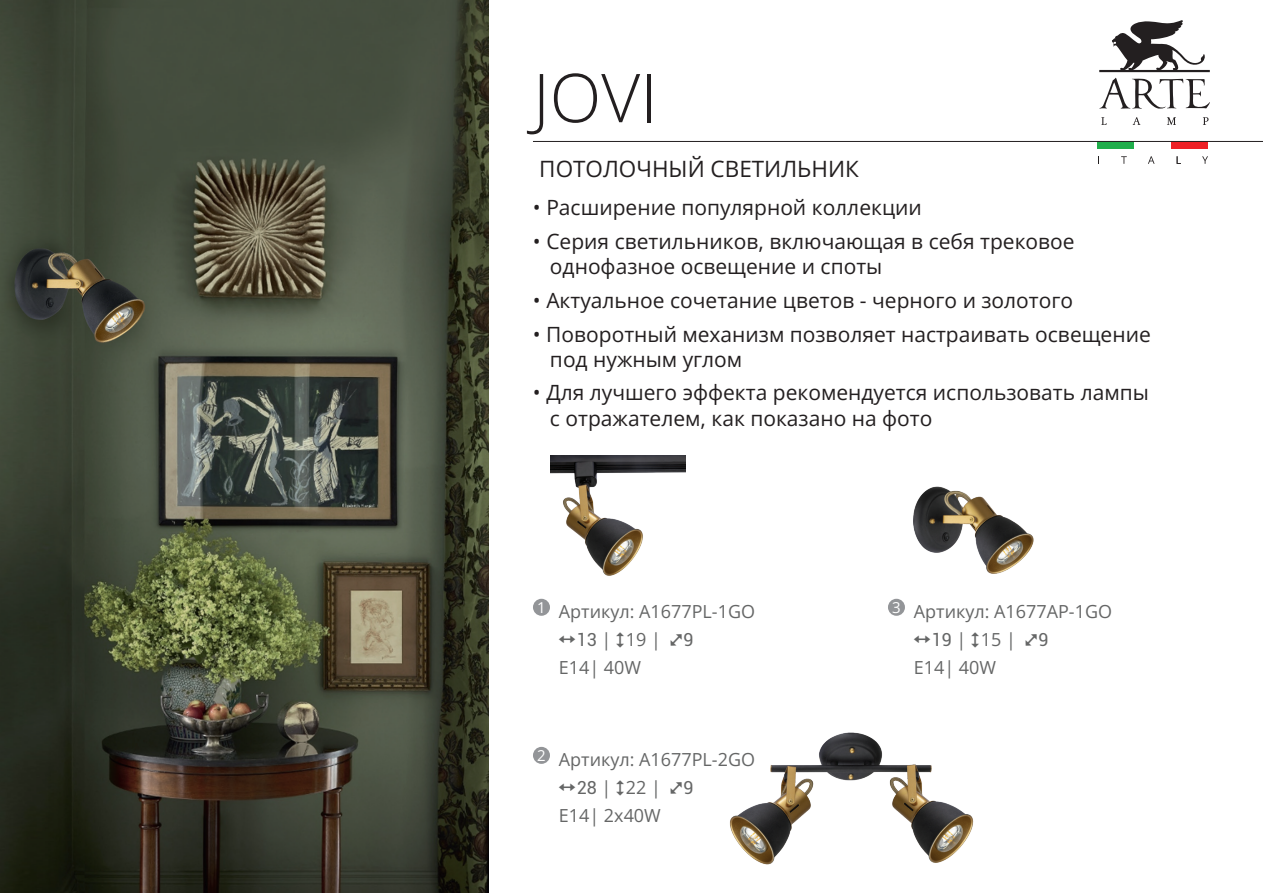
<style>
.page{position:relative;width:1263px;height:893px;background:#fff}
.page>*{position:absolute;margin:0;border:0;box-sizing:border-box;transform-origin:0 0}
.t1{font:300 67.5px "Open Sans";color:#231f20}
.t2{font:22.5px "Open Sans";color:#231f20}
.t3{font:21px/25.2px "Open Sans";color:#231f20}
.t4{font:18px/27.9px "Open Sans";color:#656666}
</style>
<div class="page">
<div style="left:1097px;top:141px;width:37px;height:7px;background:#20ae4b"></div>
<div style="left:1171px;top:141px;width:36px;height:7px;background:#ee2026"></div>
<svg style="left:1121px;top:156px;width:6px;height:8px"></svg>
<svg style="left:1148px;top:156px;width:6px;height:8px"></svg>
<svg style="left:1099px;top:78px;width:111px;height:31px"></svg>
<svg style="left:1099px;top:20px;width:111px;height:52px"></svg>
<svg style="left:1101px;top:117px;width:5px;height:8px"></svg>
<svg style="left:1133px;top:117px;width:7px;height:8px"></svg>
<svg style="left:1167px;top:117px;width:9px;height:8px"></svg>
<svg style="left:1203px;top:117px;width:5px;height:8px"></svg>
<svg style="left:1202px;top:156px;width:6px;height:8px"></svg>
<hr style="left:533px;top:141px;width:730px;height:1px;background:#231f20">
<div style="left:533px;top:599px;width:17px;height:17px;background:#939598;border-radius:50%"></div>
<div style="left:533px;top:747px;width:17px;height:17px;background:#939598;border-radius:50%"></div>
<div style="left:888px;top:599px;width:17px;height:17px;background:#939598;border-radius:50%"></div>
<img style="left:551px;top:455px;width:134px;height:121px">
<img style="left:896px;top:486px;width:138px;height:119px">
<img style="left:730px;top:732px;width:244px;height:133px">
<img style="left:0;top:0;width:489px;height:893px">
<h1 class="t1" style="left:533px;top:51px;width:126px">JOVI</h1>
<p class="t2" style="left:539px;top:154px;width:321px">ПОТОЛОЧНЫЙ СВЕТИЛЬНИК</p>
<p class="t3" style="left:533px;top:194px;width:390px">• Расширение популярной коллекции</p>
<p class="t3" style="left:550px;top:228px;width:526px;text-indent:-17px">• Серия светильников, включающая в себя трековое однофазное освещение и споты</p>
<p class="t3" style="left:533px;top:287px;width:542px">• Актуальное сочетание цветов - черного и золотого</p>
<p class="t3" style="left:550px;top:321px;width:602px;text-indent:-17px">• Поворотный механизм позволяет настраивать освещение под нужным углом</p>
<p class="t3" style="left:550px;top:380px;width:600px;text-indent:-17px">• Для лучшего эффекта рекомендуется использовать лампы с отражателем, как показано на фото</p>
<p class="t4" style="left:537px;top:597px;width:220px"><sup>1</sup> Артикул: A1677PL-1GO</p>
<p class="t4" style="left:559px;top:625px;width:104px;text-indent:28px">✓ | 19 |<br>E14| 40W</p>
<p class="t4" style="left:537px;top:745px;width:220px"><sup>2</sup> Артикул: A1677PL-2GO</p>
<p class="t4" style="left:601px;top:773px;width:61px">| 22 |</p>
<p class="t4" style="left:559px;top:801px;width:104px">E14| 2x40W</p>
<p class="t4" style="left:892px;top:597px;width:222px"><sup>3</sup> Артикул: A1677AP-1GO</p>
<p class="t4" style="left:956px;top:625px;width:61px">| 15 |</p>
<p class="t4" style="left:914px;top:653px;width:84px">E14| 40W</p>
</div>
